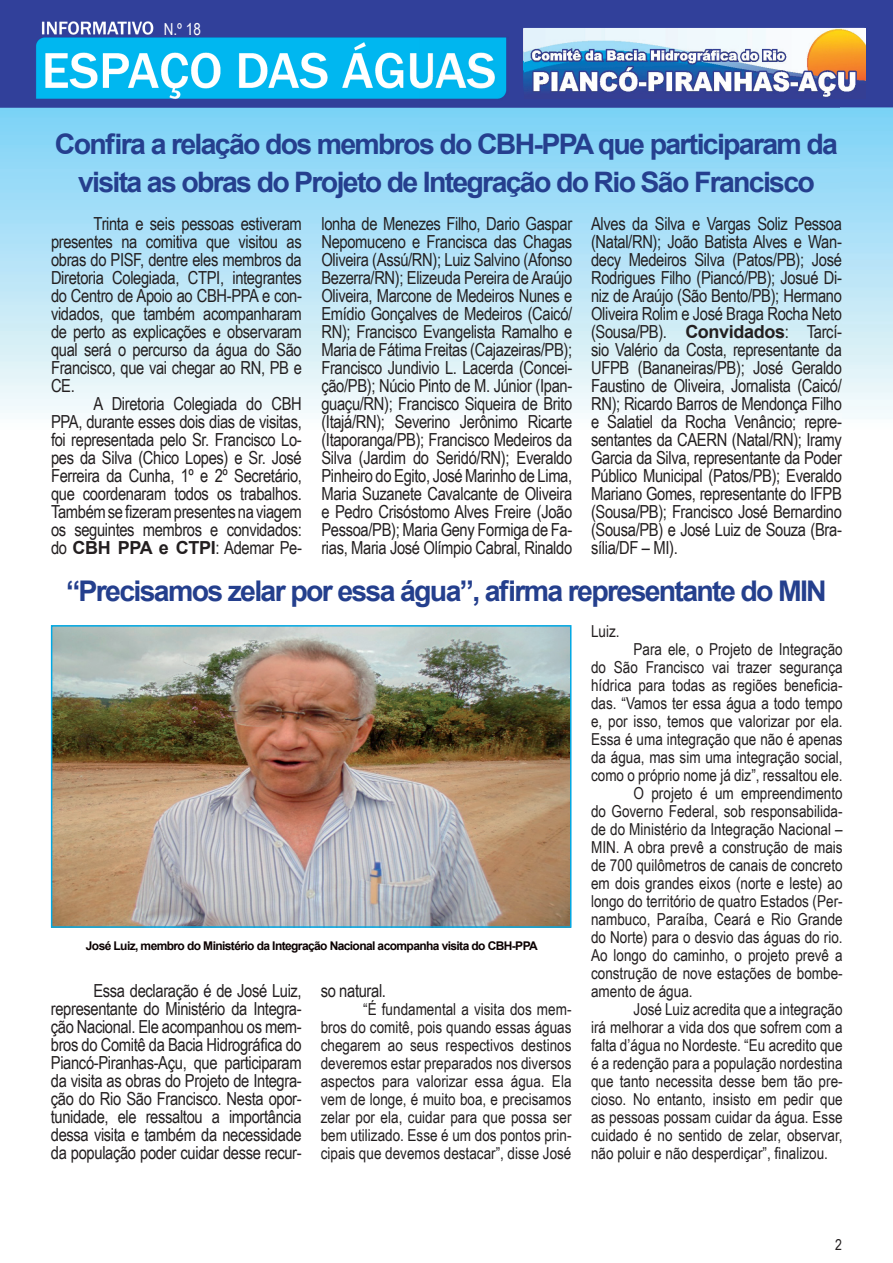
<style>
.page{position:relative;width:893px;height:1263px;background:#fff}
.page>*{position:absolute;margin:0;border:0;box-sizing:border-box;transform-origin:0 0}
.t1{font:700 28.5px "Arial";letter-spacing:-.06em;color:#243f8d}
.t2{font:700 28.2px/37.5px "Arial";letter-spacing:-.06em;color:#253f8e;text-align:center}
.t3{font:18px/18px "Arial Narrow";letter-spacing:-.02em;color:#231f20;text-align:justify}
.t4{font:16.5px/18px "Arial Narrow";color:#231f20;text-align:justify}
.t5{font:16.5px "Arial Narrow";color:#fff}
.t6{font:15px "Arial Narrow";color:#231f20}
.t7{font:700 12px "Arial";letter-spacing:-.05em;color:#0b0000}
.s1{font-family:"Arial";font-weight:700}
</style>
<div class="page">
<img style="left:0;top:0;width:893px;height:928px">
<img style="left:524px;top:29px;width:342px;height:70px">
<img style="left:54px;top:628px;width:514px;height:297px">
<div style="left:51px;top:625px;width:520px;height:303px;border:2px solid #00a9e5"></div>
<p class="t5" style="left:164px;top:17px;width:39px">N.º 18</p>
<h2 class="t2" style="left:55px;top:127px;width:784px">Confira a relação dos membros do CBH-PPA que participaram da visita as obras do Projeto de Integração do Rio São Francisco</h2>
<p class="t3" style="left:51px;top:214px;width:252px;text-indent:43px">Trinta e seis pessoas estiveram presentes na comitiva que visitou as obras do PISF, dentre eles membros da Diretoria Colegiada, CTPI, integrantes do Centro de Apoio ao CBH-PPA e con&shy;vidados, que também acompanharam de perto as explicações e observaram qual será o percurso da água do São Francisco, que vai chegar ao RN, PB e CE.</p>
<p class="t3" style="left:51px;top:394px;width:252px;text-indent:43px">A Diretoria Colegiada do CBH PPA, durante esses dois dias de visitas, foi representada pelo Sr. Francisco Lo&shy;pes da Silva (Chico Lopes) e Sr. José Ferreira da Cunha, 1º e 2º Secretário, que coordenaram todos os trabalhos.<br>Também se fizeram presentes na viagem os seguintes membros e convidados: do <span class="s1">CBH PPA e CTPI</span>: Ademar Pe-</p>
<p class="t3" style="left:321px;top:214px;width:252px">lonha de Menezes Filho, Dario Gaspar Nepomuceno e Francisca das Chagas Oliveira (Assú/RN); Luiz Salvino (Afonso Bezerra/RN); Elizeuda Pereira de Araújo Oliveira, Marcone de Medeiros Nunes e Emídio Gonçalves de Medeiros (Caicó/ RN); Francisco Evangelista Ramalho e Maria de Fátima Freitas (Cajazeiras/PB); Francisco Jundivio L. Lacerda (Concei&shy;ção/PB); Núcio Pinto de M. Júnior (Ipan&shy;guaçu/RN); Francisco Siqueira de Brito (Itajá/RN); Severino Jerônimo Ricarte (Itaporanga/PB); Francisco Medeiros da Silva (Jardim do Seridó/RN); Everaldo Pinheiro do Egito, José Marinho de Lima, Maria Suzanete Cavalcante de Oliveira e Pedro Crisóstomo Alves Freire (João Pessoa/PB); Maria Geny Formiga de Fa&shy;rias, Maria José Olímpio Cabral, Rinaldo</p>
<p class="t3" style="left:591px;top:214px;width:252px">Alves da Silva e Vargas Soliz Pessoa (Natal/RN); João Batista Alves e Wan&shy;decy Medeiros Silva (Patos/PB); José Rodrigues Filho (Piancó/PB); Josué Di&shy;niz de Araújo (São Bento/PB); Hermano Oliveira Rolim e José Braga Rocha Neto (Sousa/PB). <span class="s1">Convidados</span>: Tarcí&shy;sio Valério da Costa, representante da UFPB (Bananeiras/PB); José Geraldo Faustino de Oliveira, Jornalista (Caicó/ RN); Ricardo Barros de Mendonça Filho e Salatiel da Rocha Venâncio; repre&shy;sentantes da CAERN (Natal/RN); Iramy Garcia da Silva, representante da Poder Público Municipal (Patos/PB); Everaldo Mariano Gomes, representante do IFPB (Sousa/PB); Francisco José Bernardino (Sousa/PB) e José Luiz de Souza (Bra&shy;sília/DF – MI).</p>
<h1 class="t1" style="left:66px;top:572px;width:762px">“Precisamos zelar por essa água”, afirma representante do MIN</h1>
<p class="t7" style="left:86px;top:937px;width:453px">José Luiz, membro do Ministério da Integração Nacional acompanha visita do CBH-PPA</p>
<p class="t3" style="left:51px;top:981px;width:252px;text-indent:43px">Essa declaração é de José Luiz, representante do Ministério da Integra&shy;ção Nacional. Ele acompanhou os mem&shy;bros do Comitê da Bacia Hidrográfica do Piancó-Piranhas-Açu, que participaram da visita as obras do Projeto de Integra&shy;ção do Rio São Francisco. Nesta opor&shy;tunidade, ele ressaltou a importância dessa visita e também da necessidade da população poder cuidar desse recur-</p>
<p class="t3" style="left:321px;top:981px;width:67px">so natural.</p>
<p class="t4" style="left:321px;top:999px;width:252px;text-indent:43px">“É fundamental a visita dos mem&shy;bros do comitê, pois quando essas águas chegarem ao seus respectivos destinos deveremos estar preparados nos diversos aspectos para valorizar essa água. Ela vem de longe, é muito boa, e precisamos zelar por ela, cuidar para que possa ser bem utilizado. Esse é um dos pontos prin&shy;cipais que devemos destacar”, disse José</p>
<p class="t4" style="left:591px;top:622px;width:30px">Luiz.</p>
<p class="t4" style="left:634px;top:640px;width:211px">Para ele, o Projeto de Integração</p>
<p class="t4" style="left:591px;top:658px;width:253px">do São Francisco vai trazer segurança</p>
<p class="t4" style="left:591px;top:676px;width:253px">hídrica para todas as regiões beneficia-</p>
<p class="t4" style="left:591px;top:694px;width:253px">das. “Vamos ter essa água a todo tempo</p>
<p class="t4" style="left:591px;top:712px;width:253px">e, por isso, temos que valorizar por ela.</p>
<p class="t4" style="left:591px;top:730px;width:253px">Essa é uma integração que não é apenas</p>
<p class="t4" style="left:591px;top:748px;width:253px">da água, mas sim uma integração social,</p>
<p class="t4" style="left:591px;top:766px;width:253px">como o próprio nome já diz”, ressaltou ele.</p>
<p class="t4" style="left:634px;top:784px;width:211px">O projeto é um empreendimento</p>
<p class="t4" style="left:591px;top:802px;width:253px">do Governo Federal, sob responsabilida-</p>
<p class="t4" style="left:591px;top:820px;width:253px">de do Ministério da Integração Nacional –</p>
<p class="t4" style="left:591px;top:838px;width:253px">MIN. A obra prevê a construção de mais</p>
<p class="t4" style="left:591px;top:856px;width:253px">de 700 quilômetros de canais de concreto</p>
<p class="t4" style="left:591px;top:874px;width:253px">em dois grandes eixos (norte e leste) ao</p>
<p class="t4" style="left:591px;top:892px;width:253px">longo do território de quatro Estados (Per-</p>
<p class="t4" style="left:591px;top:910px;width:253px">nambuco, Paraíba, Ceará e Rio Grande</p>
<p class="t4" style="left:591px;top:928px;width:253px">do Norte) para o desvio das águas do rio.</p>
<p class="t4" style="left:591px;top:946px;width:253px">Ao longo do caminho, o projeto prevê a</p>
<p class="t4" style="left:591px;top:964px;width:253px">construção de nove estações de bombe-</p>
<p class="t4" style="left:591px;top:982px;width:103px">amento de água.</p>
<p class="t4" style="left:634px;top:1000px;width:211px">José Luiz acredita que a integração</p>
<p class="t4" style="left:591px;top:1018px;width:253px">irá melhorar a vida dos que sofrem com a</p>
<p class="t4" style="left:591px;top:1036px;width:253px">falta d’água no Nordeste. “Eu acredito que</p>
<p class="t4" style="left:591px;top:1054px;width:253px">é a redenção para a população nordestina</p>
<p class="t4" style="left:591px;top:1072px;width:253px">que tanto necessita desse bem tão pre-</p>
<p class="t4" style="left:591px;top:1090px;width:253px">cioso. No entanto, insisto em pedir que</p>
<p class="t4" style="left:591px;top:1108px;width:253px">as pessoas possam cuidar da água. Esse</p>
<p class="t4" style="left:591px;top:1126px;width:253px">cuidado é no sentido de zelar, observar,</p>
<p class="t4" style="left:591px;top:1144px;width:238px">não poluir e não desperdiçar”, finalizou.</p>
<p class="t6" style="left:835px;top:1233px;width:8px">2</p>
</div>
